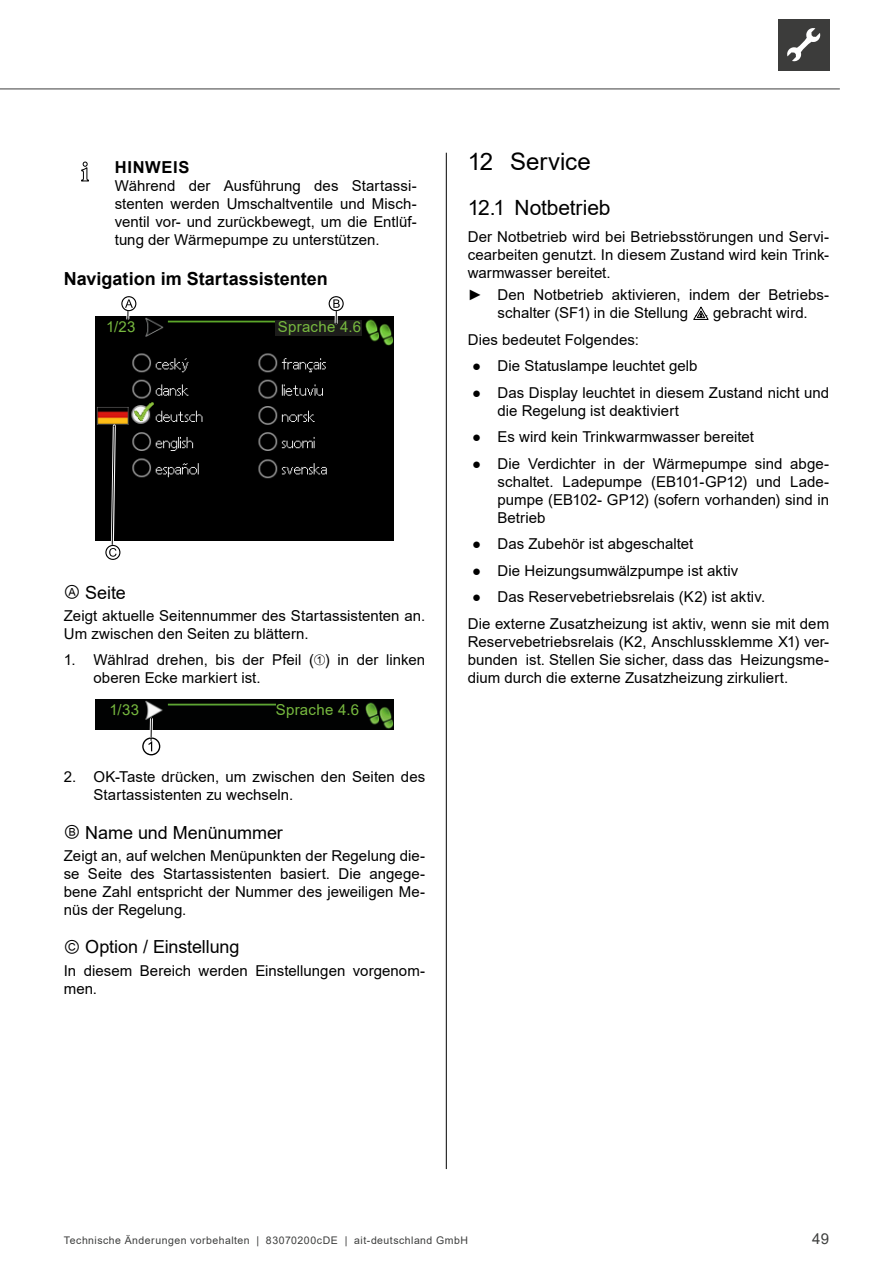
<style>
.page{position:relative;width:893px;height:1263px;background:#fff}
.page>*{position:absolute;margin:0;border:0;box-sizing:border-box;transform-origin:0 0}
.t1{font:24px "Arial";letter-spacing:-.005em;color:#000}
.t2{font:21px "Arial";letter-spacing:-.005em;color:#000}
.t3{font:18px "Arial";letter-spacing:-.005em;color:#000}
.t4{font:700 18px "Arial";color:#000}
.t5{font:700 16.5px "Arial";letter-spacing:.045em;color:#000}
.t6{font:15px/18px "Arial";letter-spacing:.005em;color:#000}
.t7{font:15px "Arial";letter-spacing:.02em;color:#77b93f}
.t8{font:15px "Arial";color:#3d3e3d}
.t9{font:10.5px "Arial";letter-spacing:.045em;color:#3d3e3d}
.s1{font-family:"Arial Unicode MS";font-size:16.5px}
.s2{font-family:"Arial Unicode MS"}
</style>
<div class="page">
<div style="left:778px;top:19px;width:51px;height:51px;background:#3c3c3b"></div>
<svg style="left:787px;top:28px;width:33px;height:33px"></svg>
<hr style="left:0;top:89px;width:840px;height:1px;background:#3d3e3d">
<svg style="left:81px;top:161px;width:8px;height:21px"></svg>
<img style="left:95px;top:316px;width:299px;height:224px">
<div style="left:275px;top:321px;width:86px;height:15px;background:#1d1d1b"></div>
<svg style="left:121px;top:296px;width:15px;height:24px"></svg>
<svg style="left:329px;top:296px;width:15px;height:28px"></svg>
<svg style="left:105px;top:423px;width:15px;height:137px;background:#393837"></svg>
<div style="left:106px;top:321px;width:34px;height:15px;background:#000"></div>
<img style="left:95px;top:699px;width:299px;height:30px">
<div style="left:276px;top:702px;width:83px;height:18px;background:#010202"></div>
<svg style="left:142px;top:718px;width:18px;height:37px"></svg>
<div style="left:119px;top:702px;width:23px;height:18px;background:#010202"></div>
<svg style="left:693px;top:306px;width:16px;height:14px"></svg>
<hr style="left:446px;top:153px;width:1px;height:1016px;background:#000">
<p class="t5" style="left:115px;top:156px;width:76px">HINWEIS</p>
<p class="t6" style="left:115px;top:177px;width:303px;text-align:justify">Während der Ausführung des Startassi&shy;stenten werden Umschaltventile und Misch&shy;ventil vor- und zurückbewegt, um die Entlüf&shy;tung der Wärmepumpe zu unterstützen.</p>
<p class="t4" style="left:64px;top:266px;width:266px">Navigation im Startassistenten</p>
<p class="t7" style="left:106px;top:316px;width:31px">1/23</p>
<p class="t7" style="left:278px;top:316px;width:85px">Sprache 4.6</p>
<p class="t3" style="left:64px;top:580px;width:63px"><span class="s1">Ⓐ</span> Seite</p>
<p class="t6" style="left:64px;top:606px;width:363px">Zeigt aktuelle Seitennummer des Startassistenten an.<br>Um zwischen den Seiten zu blättern.</p>
<p class="t6" style="left:94px;top:651px;width:333px;text-indent:-30px">1. Wählrad drehen, bis der Pfeil (<span class="s2">➀</span>) in der linken oberen Ecke markiert ist.</p>
<p class="t7" style="left:110px;top:700px;width:31px">1/33</p>
<p class="t7" style="left:276px;top:700px;width:85px">Sprache 4.6</p>
<p class="t6" style="left:94px;top:767px;width:333px;text-indent:-30px">2. OK-Taste drücken, um zwischen den Seiten des<br>Startassistenten zu wechseln.</p>
<p class="t3" style="left:64px;top:820px;width:221px"><span class="s1">Ⓑ</span> Name und Menünummer</p>
<p class="t6" style="left:64px;top:846px;width:363px;text-align:justify">Zeigt an, auf welchen Menüpunkten der Regelung die&shy;se Seite des Startassistenten basiert. Die angege&shy;bene Zahl entspricht der Nummer des jeweiligen Me&shy;nüs der Regelung.</p>
<p class="t3" style="left:64px;top:935px;width:177px"><span class="s1">Ⓒ</span> Option / Einstellung</p>
<p class="t6" style="left:64px;top:961px;width:363px">In diesem Bereich werden Einstellungen vorgenom&shy;men.</p>
<h1 class="t1" style="left:468px;top:145px;width:124px">12 Service</h1>
<h2 class="t2" style="left:468px;top:194px;width:144px">12.1 Notbetrieb</h2>
<p class="t6" style="left:468px;top:228px;width:363px;text-align:justify">Der Notbetrieb wird bei Betriebsstörungen und Servi&shy;cearbeiten genutzt. In diesem Zustand wird kein Trink&shy;warmwasser bereitet.</p>
<p class="t6" style="left:497px;top:286px;width:333px;text-indent:-30px">► Den Notbetrieb aktivieren, indem der Betriebs&shy;schalter (SF1) in die Stellung</p>
<p class="t6" style="left:713px;top:304px;width:96px">gebracht wird.</p>
<p class="t6" style="left:468px;top:330px;width:173px">Dies bedeutet Folgendes:</p>
<p class="t6" style="left:472px;top:357px;width:227px">● Die Statuslampe leuchtet gelb</p>
<p class="t6" style="left:497px;top:383px;width:333px;text-indent:-26px">● Das Display leuchtet in diesem Zustand nicht und die Regelung ist deaktiviert</p>
<p class="t6" style="left:472px;top:428px;width:283px">● Es wird kein Trinkwarmwasser bereitet</p>
<p class="t6" style="left:497px;top:454px;width:333px;text-align:justify;text-indent:-26px">● Die Verdichter in der Wärmepumpe sind abge&shy;schaltet. Ladepumpe (EB101-GP12) und Lade&shy;pumpe (EB102- GP12) (sofern vorhanden) sind in Betrieb</p>
<p class="t6" style="left:472px;top:535px;width:223px">● Das Zubehör ist abgeschaltet</p>
<p class="t6" style="left:472px;top:561px;width:268px">● Die Heizungsumwälzpumpe ist aktiv</p>
<p class="t6" style="left:468px;top:584px;width:363px;line-height:26.5px">● Das Reservebetriebsrelais (K2) ist aktiv.<br>Die externe Zusatzheizung ist aktiv, wenn sie mit dem</p>
<p class="t6" style="left:468px;top:632px;width:363px;text-align:justify">Reservebetriebsrelais (K2, Anschlussklemme X1) ver&shy;bunden ist. Stellen Sie sicher, dass das Heizungsme&shy;dium durch die externe Zusatzheizung zirkuliert.</p>
<p class="t9" style="left:64px;top:1233px;width:406px">Technische Änderungen vorbehalten | 83070200cDE | ait-deutschland GmbH</p>
<p class="t8" style="left:812px;top:1228px;width:18px">49</p>
</div>
